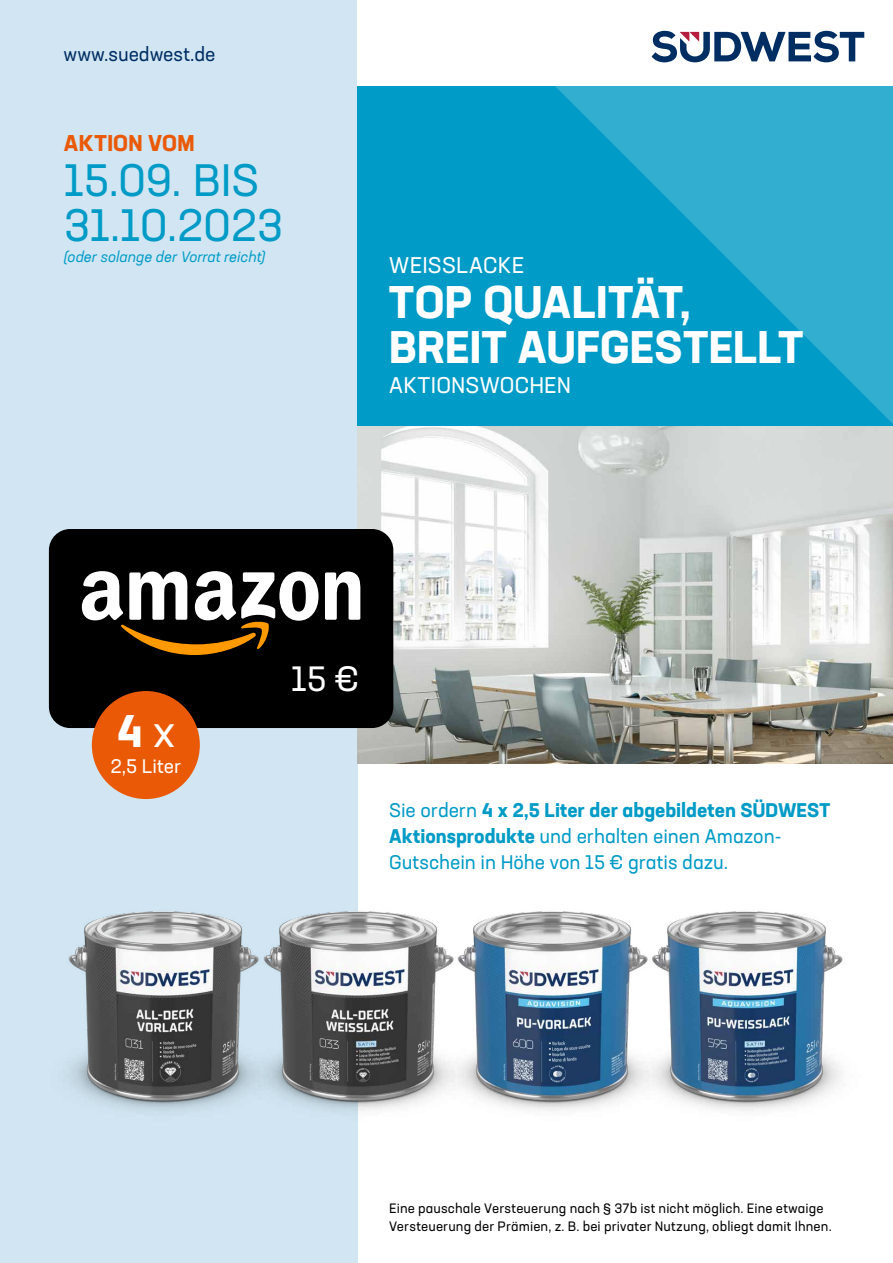
<style>
.page{position:relative;width:893px;height:1263px;background:#fff}
.page>*{position:absolute;margin:0;border:0;box-sizing:border-box;transform-origin:0 0}
.t1{font:700 45px/45px "Neusa Next Std";letter-spacing:.01em;color:#fff}
.t2{font:45px/45px "Neusa Next Std";letter-spacing:-.01em;color:#009bc6}
.t3{font:34.8px "Neusa Next Std";color:#fff}
.t4{font:22.5px "Neusa Next Std";letter-spacing:.005em;color:#fff}
.t5{font:700 22.5px "Neusa Next Std";letter-spacing:.01em;color:#ea5a06}
.t6{font:19.5px/26px "Neusa Next Std";letter-spacing:-.005em;color:#009bc6}
.t7{font:19.5px "Neusa Next Std";letter-spacing:.005em;color:#002e63}
.t8{font:19.5px "Neusa Next Std";letter-spacing:.005em;color:#fff}
.t9{font:italic 15px "Neusa Next Std";letter-spacing:.005em;color:#009bc6}
.t10{font:13.5px/18px "Neusa Next Std";letter-spacing:.01em;color:#000}
.s1{font-weight:400}
.s2{font-weight:700}
</style>
<div class="page">
<div style="left:0;top:0;width:357px;height:1263px;background:#d1e6f2"></div>
<img style="left:357px;top:425px;width:536px;height:338px">
<div style="left:357px;top:85px;width:536px;height:340px;background:#009bc6"></div>
<svg style="left:554px;top:85px;width:339px;height:339px"></svg>
<img style="left:475px;top:911px;width:154px;height:200px">
<img style="left:629px;top:911px;width:214px;height:200px">
<img style="left:281px;top:888px;width:194px;height:235px">
<img style="left:68px;top:911px;width:213px;height:200px">
<svg style="left:652px;top:31px;width:212px;height:31px"></svg>
<div style="left:49px;top:529px;width:344px;height:199px;background:#000;border-radius:21px"></div>
<svg style="left:82px;top:571px;width:278px;height:84px"></svg>
<div style="left:92px;top:691px;width:108px;height:108px;background:#ea5a06;border-radius:50%"></div>
<h3 class="t7" style="left:64px;top:42px;width:153px">www.suedwest.de</h3>
<h3 class="t5" style="left:64px;top:128px;width:132px">AKTION VOM</h3>
<h1 class="t2" style="left:64px;top:157px;width:221px">15.09. BIS<br>31.10.2023</h1>
<p class="t9" style="left:64px;top:247px;width:203px">(oder solange der Vorrat reicht)</p>
<h3 class="t4" style="left:389px;top:251px;width:137px">WEISSLACKE</h3>
<h1 class="t1" style="left:389px;top:279px;width:415px">TOP QUALITÄT,<br>BREIT AUFGESTELLT</h1>
<h3 class="t4" style="left:389px;top:371px;width:183px">AKTIONSWOCHEN</h3>
<h1 class="t1" style="left:117px;top:707px;width:59px">4 <span class="s1">x</span></h1>
<h3 class="t8" style="left:110px;top:754px;width:72px">2,5 Liter</h3>
<h2 class="t3" style="left:291px;top:657px;width:70px">15 €</h2>
<h3 class="t6" style="left:389px;top:797px;width:443px">Sie ordern <span class="s2">4 x 2,5 Liter der abgebildeten SÜDWEST<br>Aktionsprodukte</span> und erhalten einen Amazon-<br>Gutschein in Höhe von 15 € gratis dazu.</h3>
<p class="t10" style="left:389px;top:1199px;width:444px">Eine pauschale Versteuerung nach § 37b ist nicht möglich. Eine etwaige<br>Versteuerung der Prämien, z. B. bei privater Nutzung, obliegt damit Ihnen.</p>
</div>
